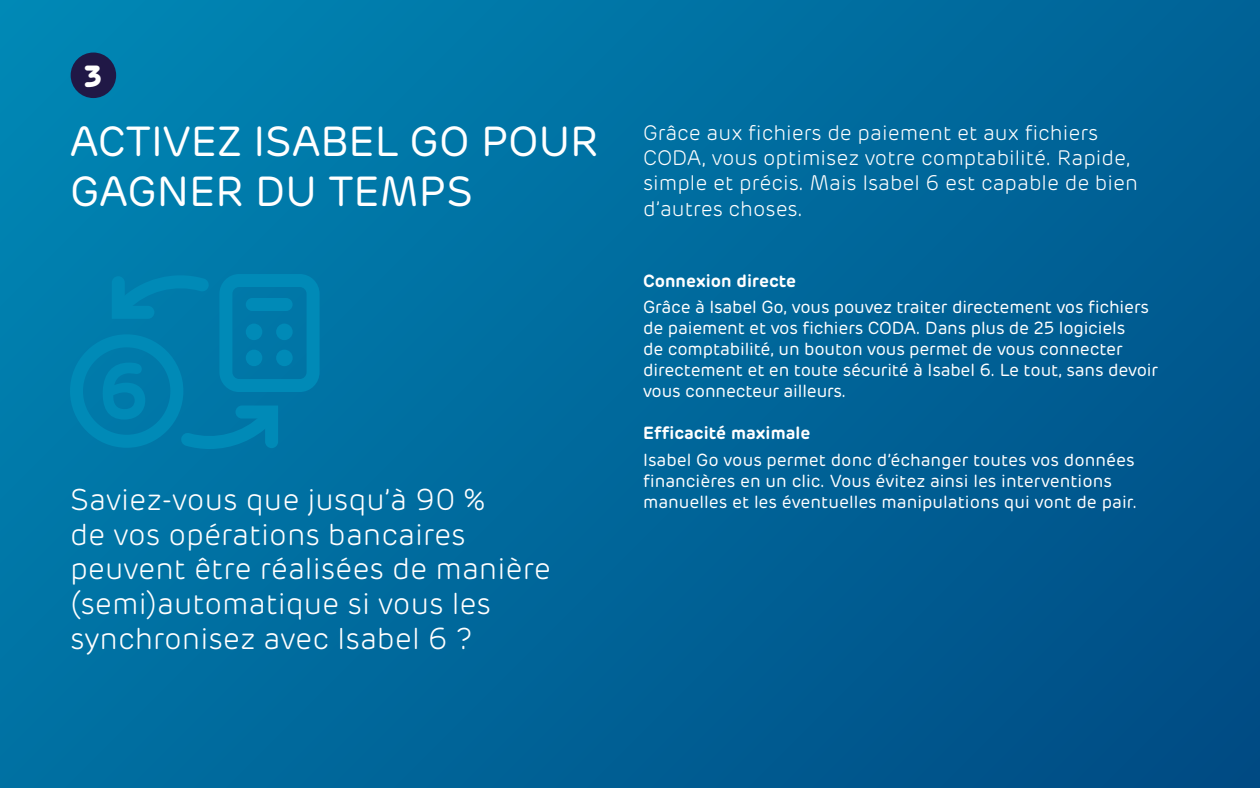
<style>
.page{position:relative;width:1260px;height:788px;background:#fff}
.page>*{position:absolute;margin:0;border:0;box-sizing:border-box;transform-origin:0 0}
.t1{font:42px/50.4px "Rubrik";color:#fff}
.t2{font:700 30.28px "Rubrik";color:#fff}
.t3{font:300 30.1px/34.6px "Rubrik";color:#fff}
.t4{font:300 21px/25.2px "Rubrik";color:#fff}
.t5{font:17.5px/21px "Rubrik";letter-spacing:-.01em;color:#fff}
.t6{font:600 17.5px "Rubrik";color:#fff}
</style>
<div class="page">
<div style="left:0;top:0;width:1260px;height:788px;background:linear-gradient(to right,#007cac,#00568d)"></div>
<svg style="left:70px;top:270px;width:250px;height:179px;background:#007ead"></svg>
<div style="left:71px;top:52px;width:45px;height:46px;background:#201846;border-radius:50%"></div>
<h2 class="t2" style="left:84px;top:57px;width:20px">3</h2>
<h1 class="t1" style="left:70px;top:117px;width:530px">ACTIVEZ ISABEL GO POUR<br>GAGNER DU TEMPS</h1>
<p class="t4" style="left:643px;top:120px;width:497px">Grâce aux fichiers de paiement et aux fichiers CODA, vous optimisez votre comptabilité. Rapide, simple et précis. Mais Isabel 6 est capable de bien d’autres choses.</p>
<p class="t6" style="left:643px;top:270px;width:155px">Connexion directe</p>
<p class="t5" style="left:643px;top:297px;width:517px">Grâce à Isabel Go, vous pouvez traiter directement vos fichiers de paiement et vos fichiers CODA. Dans plus de 25 logiciels<br>de comptabilité, un bouton vous permet de vous connecter directement et en toute sécurité à Isabel 6. Le tout, sans devoir vous connecteur ailleurs.</p>
<p class="t6" style="left:643px;top:422px;width:169px">Efficacité maximale</p>
<p class="t5" style="left:643px;top:449px;width:493px">Isabel Go vous permet donc d’échanger toutes vos données financières en un clic. Vous évitez ainsi les interventions</p>
<h3 class="t3" style="left:70px;top:483px;width:417px">Saviez-vous que jusqu’à 90 %</h3>
<p class="t5" style="left:643px;top:491px;width:496px">manuelles et les éventuelles manipulations qui vont de pair.</p>
<h3 class="t3" style="left:70px;top:517px;width:482px">de vos opérations bancaires peuvent être réalisées de manière (semi)automatique si vous les synchronisez avec Isabel 6 ?</h3>
</div>
